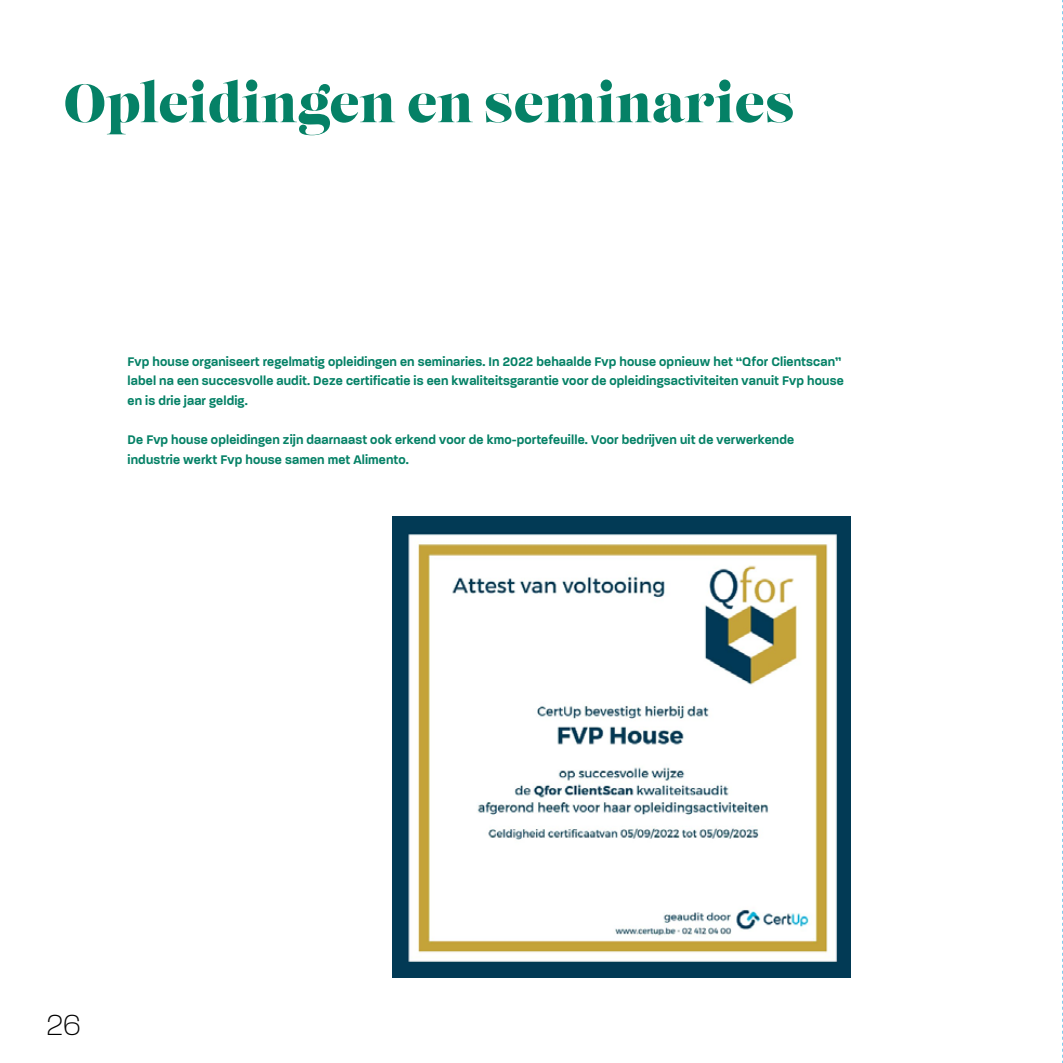
<style>
.page{position:relative;width:1063px;height:1063px;background:#fff}
.page>*{position:absolute;margin:0;border:0;box-sizing:border-box;transform-origin:0 0}
.t1{font:54px "Lust";letter-spacing:.01em;color:#058166;scale:.95 1}
.t2{font:200 31.5px "Paralucent";color:#000;scale:.95 1}
.t3{font:600 13.5px/19.5px "Paralucent";letter-spacing:.01em;color:#058166;scale:.95 1}
</style>
<div class="page">
<img style="left:393px;top:517px;width:457px;height:461px">
<svg style="left:1062px;top:0;width:1px;height:1063px"></svg>
<h1 class="t1" style="left:64px;top:69px;width:770px">Opleidingen en seminaries</h1>
<p class="t3" style="left:128px;top:352px;width:755px">Fvp house organiseert regelmatig opleidingen en seminaries. In 2022 behaalde Fvp house opnieuw het “Qfor Clientscan” label na een succesvolle audit. Deze certificatie is een kwaliteitsgarantie voor de opleidingsactiviteiten vanuit Fvp house en is drie jaar geldig.</p>
<p class="t3" style="left:128px;top:430px;width:703px">De Fvp house opleidingen zijn daarnaast ook erkend voor de kmo-portefeuille. Voor bedrijven uit de verwerkende industrie werkt Fvp house samen met Alimento.</p>
<h2 class="t2" style="left:47px;top:1006px;width:37px">26</h2>
</div>
